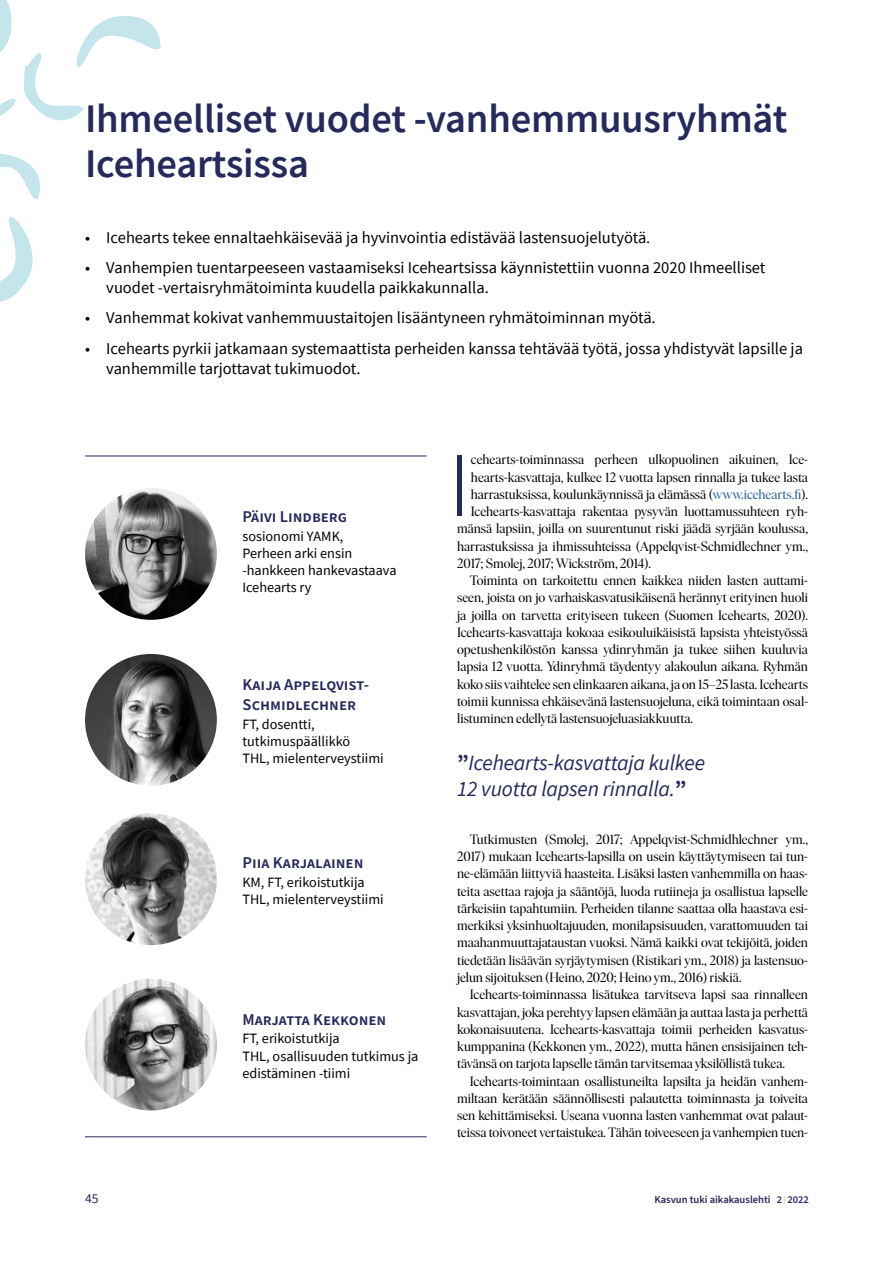
<style>
.page{position:relative;width:893px;height:1263px;background:#fff}
.page>*{position:absolute;margin:0;border:0;box-sizing:border-box;transform-origin:0 0}
.t1{font:300 92.1px "Source Sans Pro";color:#26295c}
.t2{font:600 40.5px/45px "Source Sans Pro";letter-spacing:-.005em;color:#26295c}
.t3{font:italic 21.75px/25.5px "Source Sans Pro";letter-spacing:-.01em;color:#26295c}
.t4{font:16.5px/19.8px "Source Sans Pro";color:#000}
.t5{font:600 16.5px/19.8px "Source Sans Pro";color:#26295c}
.t6{font:14.25px/17.1px "Source Sans Pro";color:#000}
.t7{font:13.5px/17.2px "Ivar Display";color:#000;text-align:justify}
.t8{font:13.5px "Source Sans Pro";color:#26295c}
.t9{font:600 10.5px "Source Sans Pro";color:#26295c}
.s1{color:#265b9b}
.s2{font-weight:700;font-style:normal}
.s3{color:#e4d3b9}
</style>
<div class="page">
<hr style="left:85px;top:1136px;width:342px;height:1px;background:#26295c">
<hr style="left:85px;top:456px;width:342px;height:1px;background:#26295c">
<img style="left:85px;top:488px;width:132px;height:132px;border-radius:66px">
<img style="left:85px;top:654px;width:132px;height:132px;border-radius:66px">
<img style="left:85px;top:813px;width:132px;height:132px;border-radius:66px">
<img style="left:85px;top:979px;width:132px;height:131px;border-radius:66px">
<svg style="left:0;top:0;width:161px;height:121px"></svg>
<svg style="left:0;top:154px;width:40px;height:148px"></svg>
<h2 class="t2" style="left:85px;top:98px;width:704px">Ihmeelliset vuodet -vanhemmuusryhmät<br>Iceheartsissa</h2>
<p class="t4" style="left:85px;top:229px;width:567px">• Icehearts tekee ennaltaehkäisevää ja hyvinvointia edistävää lastensuojelutyötä.</p>
<p class="t4" style="left:106px;top:259px;width:661px;text-indent:-21px">• Vanhempien tuentarpeeseen vastaamiseksi Iceheartsissa käynnistettiin vuonna 2020 Ihmeelliset vuodet -vertaisryhmätoiminta kuudella paikkakunnalla.</p>
<p class="t4" style="left:85px;top:309px;width:572px">• Vanhemmat kokivat vanhemmuustaitojen lisääntyneen ryhmätoiminnan myötä.</p>
<p class="t4" style="left:106px;top:340px;width:698px;text-indent:-21px">• Icehearts pyrkii jatkamaan systemaattista perheiden kanssa tehtävää työtä, jossa yhdistyvät lapsille ja vanhemmille tarjottavat tukimuodot.</p>
<p class="t5" style="left:242px;top:507px;width:106px">Päivi Lindberg</p>
<p class="t6" style="left:242px;top:529px;width:111px">sosionomi YAMK,<br>Perheen arki ensin</p>
<p class="t6" style="left:242px;top:563px;width:156px">- hankkeen hankevastaava<br>Icehearts ry</p>
<p class="t5" style="left:242px;top:675px;width:128px">Kaija Appelqvist-<br>Schmidlechner</p>
<p class="t6" style="left:242px;top:716px;width:143px">FT, dosentti, tutkimuspäällikkö<br>THL, mielenterveystiimi</p>
<p class="t5" style="left:242px;top:853px;width:123px">Piia Karjalainen</p>
<p class="t6" style="left:242px;top:875px;width:143px">KM, FT, erikoistutkija<br>THL, mielenterveystiimi</p>
<p class="t5" style="left:242px;top:1010px;width:146px">Marjatta Kekkonen</p>
<p class="t6" style="left:242px;top:1031px;width:178px">FT, erikoistutkija<br>THL, osallisuuden tutkimus ja edistäminen -tiimi</p>
<h1 class="t1" style="left:448px;top:430px;width:24px">I</h1>
<p class="t7" style="left:471px;top:452px;width:338px">cehearts-toiminnassa perheen ulkopuolinen aikuinen, Ice-</p>
<p class="t7" style="left:471px;top:469px;width:338px">hearts-kasvattaja, kulkee 12 vuotta lapsen rinnalla ja tukee lasta</p>
<p class="t7" style="left:471px;top:486px;width:338px">harrastuksissa, koulunkäynnissä ja elämässä (<span class="s1">www.icehearts.fi</span>).</p>
<p class="t7" style="left:471px;top:503px;width:338px">Icehearts-kasvattaja rakentaa pysyvän luottamussuhteen ryh-</p>
<p class="t7" style="left:457px;top:521px;width:352px">mänsä lapsiin, joilla on suurentunut riski jäädä syrjään koulussa,</p>
<p class="t7" style="left:457px;top:538px;width:352px">harrastuksissa ja ihmissuhteissa (Appelqvist-Schmidlechner ym.,</p>
<p class="t7" style="left:457px;top:555px;width:195px">2017; Smolej, 2017; Wickström, 2014).</p>
<p class="t7" style="left:470px;top:572px;width:340px">Toiminta on tarkoitettu ennen kaikkea niiden lasten auttami-</p>
<p class="t7" style="left:457px;top:590px;width:352px">seen, joista on jo varhaiskasvatusikäisenä herännyt erityinen huoli</p>
<p class="t7" style="left:457px;top:607px;width:352px">ja joilla on tarvetta erityiseen tukeen (Suomen Icehearts, 2020).</p>
<p class="t7" style="left:457px;top:624px;width:352px">Icehearts-kasvattaja kokoaa esikouluikäisistä lapsista yhteistyössä</p>
<p class="t7" style="left:457px;top:641px;width:352px">opetushenkilöstön kanssa ydinryhmän ja tukee siihen kuuluvia</p>
<p class="t7" style="left:457px;top:659px;width:352px">lapsia 12 vuotta. Ydinryhmä täydentyy alakoulun aikana. Ryhmän</p>
<p class="t7" style="left:457px;top:676px;width:352px">koko siis vaihtelee sen elinkaaren aikana, ja on 15–25 lasta. Icehearts</p>
<p class="t7" style="left:457px;top:693px;width:352px">toimii kunnissa ehkäisevänä lastensuojeluna, eikä toimintaan osal-</p>
<p class="t7" style="left:457px;top:710px;width:238px">listuminen edellytä lastensuojeluasiakkuutta.</p>
<h3 class="t3" style="left:457px;top:752px;width:249px"><span class="s2">”</span>Icehearts-kasvattaja kulkee<br>12 vuotta lapsen rinnalla.<span class="s2">”</span></h3>
<p class="t7" style="left:457px;top:831px;width:352px;text-indent:13px">Tutkimusten (Smolej, 2017; Appelqvist-Schmidhlechner ym., 2017) mukaan Icehearts-lapsilla on usein käyttäytymiseen tai tun&shy;ne-elämään liittyviä haasteita. Lisäksi lasten vanhemmilla on haas&shy;teita asettaa rajoja ja sääntöjä, luoda rutiineja ja osallistua lapselle tärkeisiin tapahtumiin. Perheiden tilanne saattaa olla haastava esi&shy;merkiksi yksinhuoltajuuden, monilapsisuuden, varattomuuden tai maahanmuuttajataustan vuoksi. Nämä kaikki ovat tekijöitä, joiden tiedetään lisäävän syrjäytymisen (Ristikari ym., 2018) ja lastensuo&shy;jelun sijoituksen (Heino, 2020; Heino ym., 2016) riskiä.</p>
<p class="t7" style="left:457px;top:986px;width:352px;text-indent:13px">Icehearts-toiminnassa lisätukea tarvitseva lapsi saa rinnalleen kasvattajan, joka perehtyy lapsen elämään ja auttaa lasta ja perhettä kokonaisuutena. Icehearts-kasvattaja toimii perheiden kasvatus&shy;kumppanina (Kekkonen ym., 2022), mutta hänen ensisijainen teh&shy;tävänsä on tarjota lapselle tämän tarvitsemaa yksilöllistä tukea.</p>
<p class="t7" style="left:457px;top:1073px;width:352px;text-indent:13px">Icehearts-toimintaan osallistuneilta lapsilta ja heidän vanhem&shy;miltaan kerätään säännöllisesti palautetta toiminnasta ja toiveita sen kehittämiseksi. Useana vuonna lasten vanhemmat ovat palaut&shy;teissa toivoneet vertaistukea. Tähän toiveeseen ja vanhempien tuen-</p>
<p class="t8" style="left:85px;top:1193px;width:15px">45</p>
<p class="t9" style="left:654px;top:1194px;width:156px">Kasvun tuki aikakauslehti 2 <span class="s3">I</span> 2022</p>
</div>
